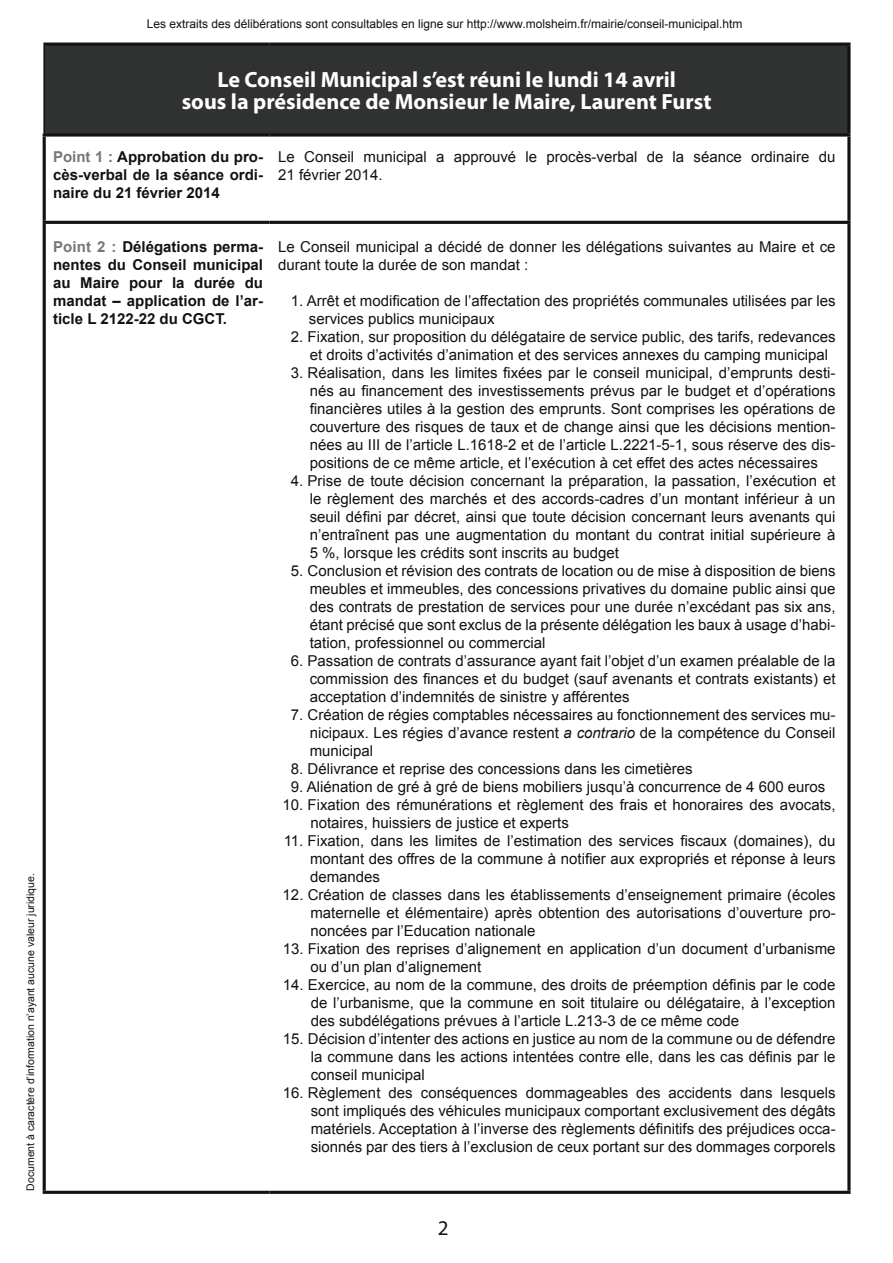
<style>
.page{position:relative;width:893px;height:1263px;background:#fff}
.page>*{position:absolute;margin:0;border:0;box-sizing:border-box;transform-origin:0 0}
.t1{font:700 22.05px/22px "Myriad Pro";color:#fff;text-align:center}
.t2{font:21px "Myriad";color:#121212}
.t3{font:15px/18px "Arial";color:#121212;text-align:justify}
.t4{font:700 15px/18px "Arial";color:#121212;text-align:justify}
.t5{font:12px "Arial";color:#121212}
.t6{font:10.5px "Arial";color:#121212}
.s1{color:#757776}
.s2{font-style:italic}
</style>
<div class="page">
<div style="left:44px;top:44px;width:805px;height:91px;background:#303231"></div>
<hr style="left:43px;top:46px;width:2px;height:87px;background:#121212">
<svg style="left:43px;top:133px;width:226px;height:4px"></svg>
<hr style="left:43px;top:137px;width:3px;height:84px;background:#121212">
<hr style="left:43px;top:221px;width:226px;height:3px;background:#121212">
<hr style="left:43px;top:224px;width:3px;height:967px;background:#121212">
<hr style="left:43px;top:1191px;width:226px;height:3px;background:#121212">
<hr style="left:43px;top:43px;width:226px;height:3px;background:#121212">
<hr style="left:269px;top:43px;width:581px;height:3px;background:#121212">
<hr style="left:847px;top:46px;width:3px;height:87px;background:#121212">
<svg style="left:269px;top:133px;width:581px;height:4px;background:#2d2d2d"></svg>
<hr style="left:847px;top:137px;width:3px;height:84px;background:#121212">
<hr style="left:269px;top:221px;width:581px;height:3px;background:#121212">
<hr style="left:847px;top:224px;width:3px;height:967px;background:#121212">
<hr style="left:269px;top:1191px;width:581px;height:3px;background:#121212">
<p class="t5" style="left:147px;top:17px;width:597px">Les extraits des délibérations sont consultables en ligne sur http://www.molsheim.fr/mairie/conseil-municipal.htm</p>
<h1 class="t1" style="left:182px;top:68px;width:531px">Le Conseil Municipal s’est réuni le lundi 14 avril<br>sous la présidence de Monsieur le Maire, Laurent Furst</h1>
<p class="t4" style="left:53px;top:148px;width:211px"><span class="s1">Point 1 :</span> Approbation du pro&shy;cès-verbal de la séance ordi&shy;naire du 21 février 2014</p>
<p class="t3" style="left:278px;top:148px;width:559px">Le Conseil municipal a approuvé le procès-verbal de la séance ordinaire du<br>21 février 2014.</p>
<p class="t6" style="left:25px;top:1191px;width:319px;rotate:-90deg">Document à caractère d’information n’ayant aucune valeur juridique.</p>
<p class="t4" style="left:53px;top:238px;width:211px"><span class="s1">Point 2 :</span> Délégations perma&shy;nentes du Conseil municipal au Maire pour la durée du mandat – application de l’ar&shy;ticle L 2122-22 du CGCT.</p>
<p class="t3" style="left:278px;top:238px;width:559px">Le Conseil municipal a décidé de donner les délégations suivantes au Maire et ce durant toute la durée de son mandat :</p>
<p class="t3" style="left:309px;top:292px;width:528px;text-indent:-18px">1. Arrêt et modification de l’affectation des propriétés communales utilisées par les services publics municipaux</p>
<p class="t3" style="left:310px;top:328px;width:527px;text-indent:-19px">2. Fixation, sur proposition du délégataire de service public, des tarifs, redevances et droits d’activités d’animation et des services annexes du camping municipal</p>
<p class="t3" style="left:310px;top:364px;width:527px;text-indent:-19px">3. Réalisation, dans les limites fixées par le conseil municipal, d’emprunts desti&shy;nés au financement des investissements prévus par le budget et d’opérations financières utiles à la gestion des emprunts. Sont comprises les opérations de couverture des risques de taux et de change ainsi que les décisions mention&shy;nées au III de l’article L.1618-2 et de l’article L.2221-5-1, sous réserve des dis&shy;positions de ce même article, et l’exécution à cet effet des actes nécessaires</p>
<p class="t3" style="left:310px;top:472px;width:527px;text-indent:-19px">4. Prise de toute décision concernant la préparation, la passation, l’exécution et le règlement des marchés et des accords-cadres d’un montant inférieur à un seuil défini par décret, ainsi que toute décision concernant leurs avenants qui n’entraînent pas une augmentation du montant du contrat initial supérieure à 5 %, lorsque les crédits sont inscrits au budget</p>
<p class="t3" style="left:310px;top:562px;width:527px;text-indent:-19px">5. Conclusion et révision des contrats de location ou de mise à disposition de biens meubles et immeubles, des concessions privatives du domaine public ainsi que des contrats de prestation de services pour une durée n’excédant pas six ans, étant précisé que sont exclus de la présente délégation les baux à usage d’habi&shy;tation, professionnel ou commercial</p>
<p class="t3" style="left:310px;top:652px;width:527px;text-indent:-19px">6. Passation de contrats d’assurance ayant fait l’objet d’un examen préalable de la commission des finances et du budget (sauf avenants et contrats existants) et acceptation d’indemnités de sinistre y afférentes</p>
<p class="t3" style="left:310px;top:706px;width:527px;text-indent:-19px">7. Création de régies comptables nécessaires au fonctionnement des services mu&shy;nicipaux. Les régies d’avance restent <span class="s2">a contrario</span> de la compétence du Conseil municipal</p>
<p class="t3" style="left:291px;top:760px;width:403px">8. Délivrance et reprise des concessions dans les cimetières</p>
<p class="t3" style="left:291px;top:778px;width:536px">9. Aliénation de gré à gré de biens mobiliers jusqu’à concurrence de 4 600 euros</p>
<p class="t3" style="left:310px;top:796px;width:527px;text-indent:-28px">10. Fixation des rémunérations et règlement des frais et honoraires des avocats, notaires, huissiers de justice et experts</p>
<p class="t3" style="left:310px;top:832px;width:527px;text-indent:-26px">11. Fixation, dans les limites de l’estimation des services fiscaux (domaines), du montant des offres de la commune à notifier aux expropriés et réponse à leurs demandes</p>
<p class="t3" style="left:310px;top:886px;width:527px;text-indent:-28px">12. Création de classes dans les établissements d’enseignement primaire (écoles maternelle et élémentaire) après obtention des autorisations d’ouverture pro&shy;noncées par l’Education nationale</p>
<p class="t3" style="left:310px;top:940px;width:527px;text-indent:-28px">13. Fixation des reprises d’alignement en application d’un document d’urbanisme ou d’un plan d’alignement</p>
<p class="t3" style="left:311px;top:976px;width:526px;text-indent:-28px">14. Exercice, au nom de la commune, des droits de préemption définis par le code de l’urbanisme, que la commune en soit titulaire ou délégataire, à l’exception des subdélégations prévues à l’article L.213-3 de ce même code</p>
<p class="t3" style="left:311px;top:1030px;width:526px;text-indent:-28px">15. Décision d’intenter des actions en justice au nom de la commune ou de défendre la commune dans les actions intentées contre elle, dans les cas définis par le conseil municipal</p>
<p class="t3" style="left:311px;top:1084px;width:526px;text-indent:-28px">16. Règlement des conséquences dommageables des accidents dans lesquels sont impliqués des véhicules municipaux comportant exclusivement des dégâts matériels. Acceptation à l’inverse des règlements définitifs des préjudices occa&shy;sionnés par des tiers à l’exclusion de ceux portant sur des dommages corporels</p>
<h2 class="t2" style="left:438px;top:1218px;width:12px">2</h2>
</div>
